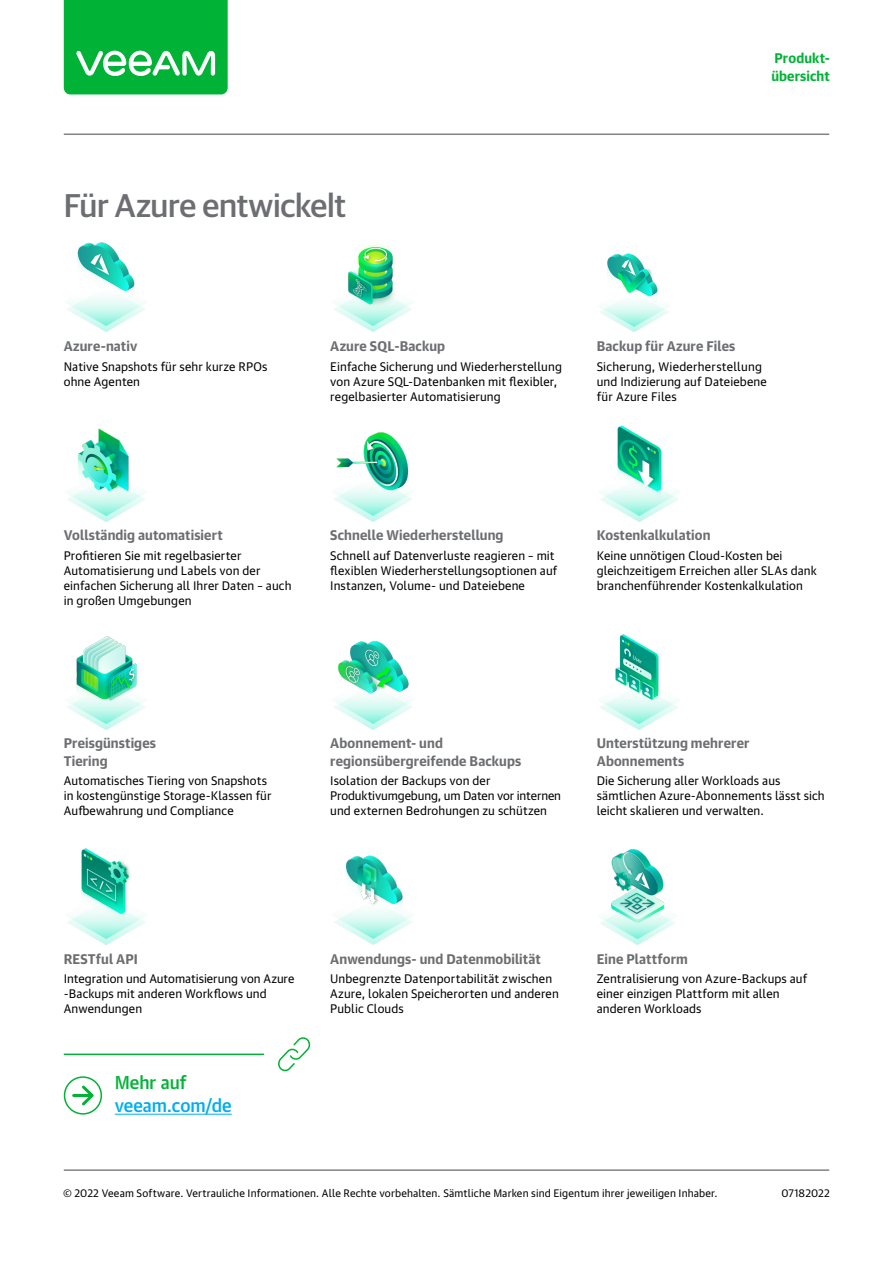
<style>
.page{position:relative;width:893px;height:1263px;background:#fff}
.page>*{position:absolute;margin:0;border:0;box-sizing:border-box;transform-origin:0 0}
.Subtitle_20{font:500 33px "Guardian Sans Cy";letter-spacing:-.01em;color:#6d6e71}
.Subtitle_12{font:500 18px/22.5px "Guardian Text Sans Cy";letter-spacing:-.005em;color:#00aeef}
.Subtitle_9{font:700 13.5px/18px "Guardian Text Sans Cy";letter-spacing:.01em;color:#6d6e71}
.t1{font:700 13.5px/18px "Guardian Text Sans Cy";letter-spacing:.01em;color:#00b336}
.body_text_9__max_5_c{font:12px/15px "Guardian Text Sans Cy";letter-spacing:.01em;color:#000}
.t2{font:10.5px "Guardian Text Sans Cy";letter-spacing:.015em;color:#000}
.s1{color:#00b336}
</style>
<div class="page">
<hr style="left:64px;top:1169px;width:765px;height:2px;background:#808285">
<svg style="left:64px;top:0;width:164px;height:94px;background:#19ba4a"></svg>
<hr style="left:64px;top:134px;width:765px;height:1px;background:#808285">
<hr style="left:64px;top:1053px;width:232px;height:2px;background:#00b336">
<div style="left:264px;top:1024px;width:64px;height:60px;background:#fff"></div>
<svg style="left:278px;top:1037px;width:33px;height:35px"></svg>
<img style="left:67px;top:242px;width:78px;height:90px">
<img style="left:334px;top:244px;width:78px;height:88px">
<img style="left:599px;top:253px;width:70px;height:79px">
<img style="left:67px;top:428px;width:78px;height:94px">
<img style="left:334px;top:432px;width:79px;height:90px">
<img style="left:600px;top:425px;width:78px;height:97px">
<img style="left:67px;top:636px;width:79px;height:94px">
<img style="left:334px;top:641px;width:78px;height:89px">
<img style="left:600px;top:634px;width:78px;height:96px">
<img style="left:67px;top:848px;width:79px;height:97px">
<img style="left:334px;top:855px;width:79px;height:90px">
<img style="left:600px;top:849px;width:75px;height:96px">
<hr style="left:115px;top:1114px;width:117px;height:1px;background:#00aeef">
<div style="left:64px;top:1076px;width:38px;height:38px;border:2px solid #00b336;border-radius:50%"></div>
<svg style="left:82px;top:1083px;width:14px;height:25px"></svg>
<hr style="left:74px;top:1094px;width:18px;height:3px;background:#00b336">
<p class="Subtitle_20" style="left:64px;top:181px;width:284px">Für Azure entwickelt</p>
<p class="t1" style="left:771px;top:48px;width:60px">Produkt&shy;übersicht</p>
<p class="Subtitle_9" style="left:64px;top:336px;width:75px">Azure-nativ</p>
<p class="body_text_9__max_5_c" style="left:64px;top:358px;width:205px">Native Snapshots für sehr kurze RPOs ohne Agenten</p>
<p class="Subtitle_9" style="left:330px;top:336px;width:116px">Azure SQL-Backup</p>
<p class="body_text_9__max_5_c" style="left:330px;top:358px;width:233px">Einfache Sicherung und Wiederherstellung von Azure SQL-Datenbanken mit flexibler, regelbasierter Automatisierung</p>
<p class="Subtitle_9" style="left:597px;top:336px;width:140px">Backup für Azure Files</p>
<p class="body_text_9__max_5_c" style="left:597px;top:358px;width:172px">Sicherung, Wiederherstellung und Indizierung auf Dateiebene für Azure Files</p>
<p class="Subtitle_9" style="left:64px;top:525px;width:161px">Vollständig automatisiert</p>
<p class="body_text_9__max_5_c" style="left:64px;top:547px;width:229px">Profitieren Sie mit regelbasierter Automatisierung und Labels von der einfachen Sicherung all Ihrer Daten – auch in großen Umgebungen</p>
<p class="Subtitle_9" style="left:330px;top:525px;width:175px">Schnelle Wiederherstellung</p>
<p class="body_text_9__max_5_c" style="left:330px;top:547px;width:229px">Schnell auf Datenverluste reagieren – mit flexiblen Wiederherstellungsoptionen auf<br>Instanzen, Volume- und Dateiebene</p>
<p class="Subtitle_9" style="left:597px;top:525px;width:115px">Kostenkalkulation</p>
<p class="body_text_9__max_5_c" style="left:597px;top:547px;width:222px">Keine unnötigen Cloud-Kosten bei gleichzeitigem Erreichen aller SLAs dank branchenführender Kostenkalkulation</p>
<p class="Subtitle_9" style="left:64px;top:732px;width:94px">Preisgünstiges<br>Tiering</p>
<p class="body_text_9__max_5_c" style="left:64px;top:772px;width:209px">Automatisches Tiering von Snapshots in kostengünstige Storage-Klassen für<br>Aufbewahrung und Compliance</p>
<p class="Subtitle_9" style="left:330px;top:732px;width:193px">Abonnement- und regionsübergreifende Backups</p>
<p class="body_text_9__max_5_c" style="left:330px;top:772px;width:232px">Isolation der Backups von der<br>Produktivumgebung, um Daten vor internen und externen Bedrohungen zu schützen</p>
<p class="Subtitle_9" style="left:597px;top:732px;width:154px">Unterstützung mehrerer<br>Abonnements</p>
<p class="body_text_9__max_5_c" style="left:597px;top:772px;width:229px">Die Sicherung aller Workloads aus sämtlichen Azure-Abonnements lässt sich leicht skalieren und verwalten.</p>
<p class="Subtitle_9" style="left:64px;top:948px;width:76px">RESTful API</p>
<p class="body_text_9__max_5_c" style="left:64px;top:970px;width:232px">Integration und Automatisierung von Azure -Backups mit anderen Workflows und<br>Anwendungen</p>
<p class="Subtitle_12" style="left:115px;top:1070px;width:118px"><span class="s1">Mehr auf </span>veeam.com/de</p>
<p class="Subtitle_9" style="left:330px;top:948px;width:212px">Anwendungs- und Datenmobilität</p>
<p class="body_text_9__max_5_c" style="left:330px;top:970px;width:230px">Unbegrenzte Datenportabilität zwischen<br>Azure, lokalen Speicherorten und anderen<br>Public Clouds</p>
<p class="Subtitle_9" style="left:597px;top:948px;width:93px">Eine Plattform</p>
<p class="body_text_9__max_5_c" style="left:597px;top:970px;width:212px">Zentralisierung von Azure-Backups auf einer einzigen Plattform mit allen anderen Workloads</p>
<p class="t2" style="left:63px;top:1185px;width:656px">© 2022 Veeam Software. Vertrauliche Informationen. Alle Rechte vorbehalten. Sämtliche Marken sind Eigentum ihrer jeweiligen Inhaber.</p>
<p class="t2" style="left:781px;top:1185px;width:50px">07182022</p>
</div>
